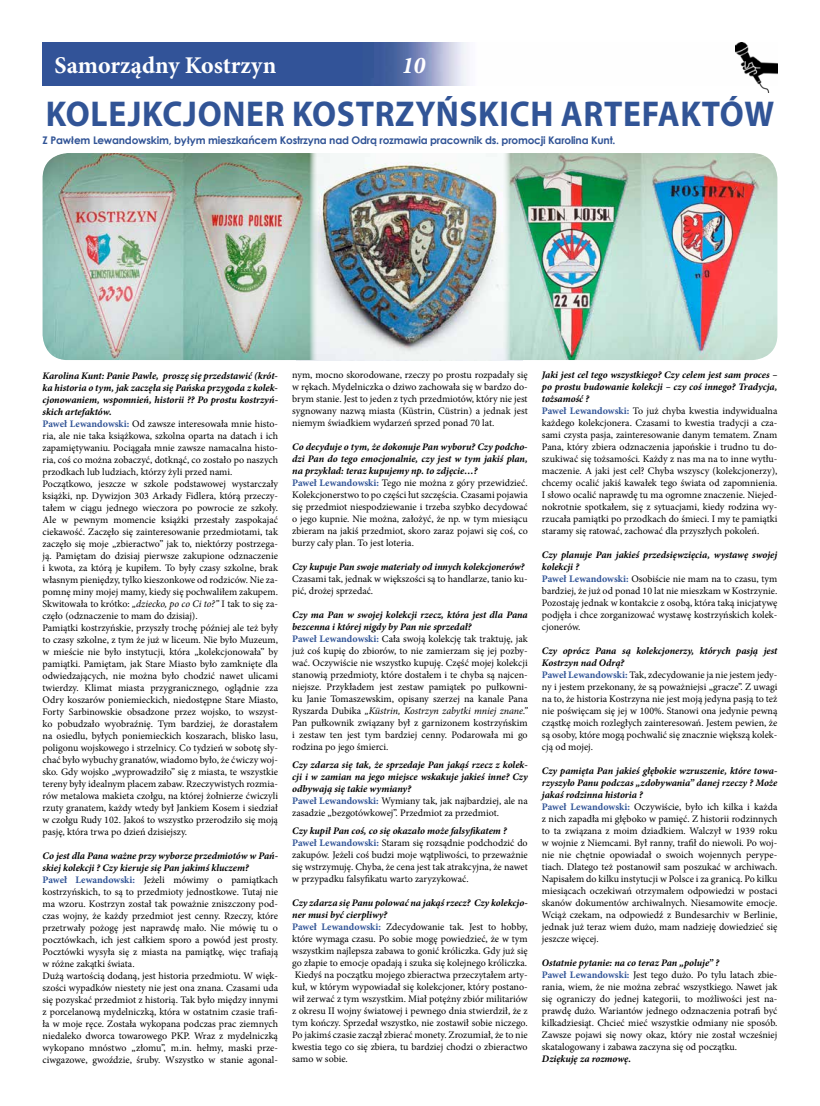
<style>
.page{position:relative;width:820px;height:1106px;background:#fff}
.page>*{position:absolute;margin:0;border:0;box-sizing:border-box;transform-origin:0 0}
.t1{font:700 36px "Myriad Pro";letter-spacing:.02em;color:#315496;scale:.93 1}
.t2{font:700 24px "Minion Pro";color:#fff}
.t3{font:italic 700 24px "Minion Pro";color:#fff}
.t4{font:700 10.5px "Century Gothic";letter-spacing:-.02em;color:#315496}
.t5{font:10px/12px "Minion Pro";color:#000}
.t6{font:italic 700 10px/12px "Minion Pro";letter-spacing:-.02em;color:#000}
.s1{font-weight:700;font-style:italic}
.s2{font-weight:700;color:#315496}
.s3{font-style:italic}
.s4{font-style:normal;color:#315496}
.s5{font-weight:400;font-style:normal}
</style>
<div class="page">
<img style="left:43px;top:43px;width:425px;height:42px">
<img style="left:317px;top:153px;width:185px;height:207px">
<img style="left:502px;top:153px;width:275px;height:207px">
<img style="left:43px;top:153px;width:274px;height:207px">
<img style="left:735px;top:43px;width:42px;height:49px">
<h2 class="t2" style="left:54px;top:48px;width:223px">Samorządny Kostrzyn</h2>
<h2 class="t3" style="left:401px;top:48px;width:26px">10</h2>
<h1 class="t1" style="left:46px;top:91px;width:784px">KOLEJKCJONER KOSTRZYŃSKICH ARTEFAKTÓW</h1>
<p class="t4" style="left:43px;top:132px;width:574px">Z Pawłem Lewandowskim, byłym mieszkańcem Kostrzyna nad Odrą rozmawia pracownik ds. promocji Karolina Kunt.</p>
<p class="t5" style="left:43px;top:370px;width:237px"><span class="s1">Karolina Kunt: Panie Pawle, proszę się przedstawić (krót&shy;ka historia o tym, jak zaczęła się Pańska przygoda z kolek&shy;cjonowaniem, wspomnień, historii ?? Po prostu kostrzyń&shy;skich artefaktów.<br></span><span class="s2">Paweł Lewandowski:</span> Od zawsze interesowała mnie histo&shy;ria, ale nie taka książkowa, szkolna oparta na datach i ich zapamiętywaniu. Pociągała mnie zawsze namacalna histo&shy;ria, coś co można zobaczyć, dotknąć, co zostało po naszych przodkach lub ludziach, którzy żyli przed nami.<br>Początkowo, jeszcze w szkole podstawowej wystarczały książki, np. Dywizjon 303 Arkady Fidlera, którą przeczy&shy;tałem w ciągu jednego wieczora po powrocie ze szkoły.<br>Ale w pewnym momencie książki przestały zaspokajać ciekawość. Zaczęło się zainteresowanie przedmiotami, tak zaczęło się moje „zbieractwo” jak to, niektórzy postrzega&shy;ją. Pamiętam do dzisiaj pierwsze zakupione odznaczenie i kwota, za którą je kupiłem. To były czasy szkolne, brak własnym pieniędzy, tylko kieszonkowe od rodziców. Nie za&shy;pomnę miny mojej mamy, kiedy się pochwaliłem zakupem.<br>Skwitowała to krótko: <span class="s3">„dziecko, po co Ci to?”</span> I tak to się za&shy;częło (odznaczenie to mam do dzisiaj).<br>Pamiątki kostrzyńskie, przyszły trochę później ale też były to czasy szkolne, z tym że już w liceum. Nie było Muzeum, w mieście nie było instytucji, która „kolekcjonowała” by pamiątki. Pamiętam, jak Stare Miasto było zamknięte dla odwiedzających, nie można było chodzić nawet ulicami twierdzy. Klimat miasta przygranicznego, oglądnie zza Odry koszarów poniemieckich, niedostępne Stare Miasto, Forty Sarbinowskie obsadzone przez wojsko, to wszyst&shy;ko pobudzało wyobraźnię. Tym bardziej, że dorastałem na osiedlu, byłych poniemieckich koszarach, blisko lasu, poligonu wojskowego i strzelnicy. Co tydzień w sobotę sły&shy;chać było wybuchy granatów, wiadomo było, że ćwiczy woj&shy;sko. Gdy wojsko „wyprowadziło” się z miasta, te wszystkie tereny były idealnym placem zabaw. Rzeczywistych rozmia&shy;rów metalowa makieta czołgu, na której żołnierze ćwiczyli rzuty granatem, każdy wtedy był Jankiem Kosem i siedział w czołgu Rudy 102. Jakoś to wszystko przerodziło się moją pasję, która trwa po dzień dzisiejszy.</p>
<p class="t5" style="left:43px;top:850px;width:237px"><span class="s1">Co jest dla Pana ważne przy wyborze przedmiotów w Pań&shy;skiej kolekcji ? Czy kieruje się Pan jakimś kluczem?<br></span><span class="s2">Paweł Lewandowski:</span> Jeżeli mówimy o pamiątkach kostrzyńskich, to są to przedmioty jednostkowe. Tutaj nie ma wzoru. Kostrzyn został tak poważnie zniszczony pod&shy;czas wojny, że każdy przedmiot jest cenny. Rzeczy, które przetrwały pożogę jest naprawdę mało. Nie mówię tu o pocztówkach, ich jest całkiem sporo a powód jest prosty.<br>Pocztówki wysyła się z miasta na pamiątkę, więc trafiają w różne zakątki świata.<br>Dużą wartością dodaną, jest historia przedmiotu. W więk&shy;szości wypadków niestety nie jest ona znana. Czasami uda się pozyskać przedmiot z historią. Tak było między innymi z porcelanową mydelniczką, która w ostatnim czasie trafi&shy;ła w moje ręce. Została wykopana podczas prac ziemnych niedaleko dworca towarowego PKP. Wraz z mydelniczką wykopano mnóstwo „złomu”, m.in. hełmy, maski prze&shy;ciwgazowe, gwoździe, śruby. Wszystko w stanie agonal-</p>
<p class="t5" style="left:292px;top:369px;width:237px;text-align:justify">nym, mocno skorodowane, rzeczy po prostu rozpadały się w rękach. Mydelniczka o dziwo zachowała się w bardzo do&shy;brym stanie. Jest to jeden z tych przedmiotów, który nie jest sygnowany nazwą miasta (Küstrin, Cüstrin) a jednak jest niemym świadkiem wydarzeń sprzed ponad 70 lat.</p>
<p class="t5" style="left:292px;top:441px;width:237px"><span class="s1">Co decyduje o tym, że dokonuje Pan wyboru? Czy podcho&shy;dzi Pan do tego emocjonalnie, czy jest w tym jakiś plan, na przykład: teraz kupujemy np. to zdjęcie…?<br></span><span class="s2">Paweł Lewandowski:</span> Tego nie można z góry przewidzieć.<br>Kolekcjonerstwo to po części łut szczęścia. Czasami pojawia się przedmiot niespodziewanie i trzeba szybko decydować o jego kupnie. Nie można, założyć, że np. w tym miesiącu zbieram na jakiś przedmiot, skoro zaraz pojawi się coś, co burzy cały plan. To jest loteria.</p>
<p class="t6" style="left:292px;top:560px;width:234px">Czy kupuje Pan swoje materiały od innych kolekcjonerów?</p>
<p class="t5" style="left:292px;top:573px;width:237px">Czasami tak, jednak w większości są to handlarze, tanio ku&shy;pić, drożej sprzedać.</p>
<p class="t5" style="left:292px;top:609px;width:237px"><span class="s1">Czy ma Pan w swojej kolekcji rzecz, która jest dla Pana bezcenna i której nigdy by Pan nie sprzedał?<br></span><span class="s2">Paweł Lewandowski:</span> Cała swoją kolekcję tak traktuję, jak już coś kupię do zbiorów, to nie zamierzam się jej pozby&shy;wać. Oczywiście nie wszystko kupuję. Część mojej kolekcji stanowią przedmioty, które dostałem i te chyba są najcen&shy;niejsze. Przykładem jest zestaw pamiątek po pułkowni&shy;ku Janie Tomaszewskim, opisany szerzej na kanale Pana Ryszarda Dubika <span class="s3">„Küstrin, Kostrzyn zabytki mniej znane.” </span>Pan pułkownik związany był z garnizonem kostrzyńskim i zestaw ten jest tym bardziej cenny. Podarowała mi go rodzina po jego śmierci.</p>
<p class="t6" style="left:292px;top:758px;width:237px">Czy zdarza się tak, że sprzedaje Pan jakąś rzecz z kolek&shy;cji i w zamian na jego miejsce wskakuje jakieś inne? Czy odbywają się takie wymiany?<br><span class="s4">Paweł Lewandowski:</span> <span class="s5">Wymiany tak, jak najbardziej, ale na zasadzie „bezgotówkowej”. Przedmiot za przedmiot.</span></p>
<p class="t5" style="left:292px;top:825px;width:237px"><span class="s1">Czy kupił Pan coś, co się okazało może falsyfikatem ?<br></span><span class="s2">Paweł Lewandowski:</span> Staram się rozsądnie podchodzić do zakupów. Jeżeli coś budzi moje wątpliwości, to przeważnie się wstrzymuję. Chyba, że cena jest tak atrakcyjna, że nawet w przypadku falsyfikatu warto zaryzykować.</p>
<p class="t5" style="left:292px;top:897px;width:237px"><span class="s1">Czy zdarza się Panu polować na jakąś rzecz? Czy kolekcjo&shy;ner musi być cierpliwy?<br></span><span class="s2">Paweł Lewandowski:</span> Zdecydowanie tak. Jest to hobby, które wymaga czasu. Po sobie mogę powiedzieć, że w tym wszystkim najlepsza zabawa to gonić króliczka. Gdy już się go złapie to emocje opadają i szuka się kolejnego króliczka.<br>Kiedyś na początku mojego zbieractwa przeczytałem arty&shy;kuł, w którym wypowiadał się kolekcjoner, który postano&shy;wił zerwać z tym wszystkim. Miał potężny zbiór militariów z okresu II wojny światowej i pewnego dnia stwierdził, że z tym kończy. Sprzedał wszystko, nie zostawił sobie niczego.<br>Po jakimś czasie zaczął zbierać monety. Zrozumiał, że to nie kwestia tego co się zbiera, tu bardziej chodzi o zbieractwo samo w sobie.</p>
<p class="t5" style="left:541px;top:369px;width:237px"><span class="s1">Jaki jest cel tego wszystkiego? Czy celem jest sam proces – po prostu budowanie kolekcji – czy coś innego? Tradycja, tożsamość ?<br></span><span class="s2">Paweł Lewandowski:</span> To już chyba kwestia indywidualna każdego kolekcjonera. Czasami to kwestia tradycji a cza&shy;sami czysta pasja, zainteresowanie danym tematem. Znam Pana, który zbiera odznaczenia japońskie i trudno tu do&shy;szukiwać się tożsamości. Każdy z nas ma na to inne wytłu&shy;maczenie. A jaki jest cel? Chyba wszyscy (kolekcjonerzy), chcemy ocalić jakiś kawałek tego świata od zapomnienia.<br>I słowo ocalić naprawdę tu ma ogromne znaczenie. Niejed&shy;nokrotnie spotkałem, się z sytuacjami, kiedy rodzina wy&shy;rzucała pamiątki po przodkach do śmieci. I my te pamiątki staramy się ratować, zachować dla przyszłych pokoleń.</p>
<p class="t5" style="left:541px;top:549px;width:237px"><span class="s1">Czy planuje Pan jakieś przedsięwzięcia, wystawę swojej kolekcji ?<br></span><span class="s2">Paweł Lewandowski:</span> Osobiście nie mam na to czasu, tym bardziej, że już od ponad 10 lat nie mieszkam w Kostrzynie.<br>Pozostaję jednak w kontakcie z osobą, która taką inicjatywę podjęła i chce zorganizować wystawę kostrzyńskich kolek&shy;cjonerów.</p>
<p class="t5" style="left:541px;top:645px;width:237px"><span class="s1">Czy oprócz Pana są kolekcjonerzy, których pasją jest Kostrzyn nad Odrą?<br></span><span class="s2">Paweł Lewandowski:</span> Tak, zdecydowanie ja nie jestem jedy&shy;ny i jestem przekonany, że są poważniejsi „gracze”. Z uwagi na to, że historia Kostrzyna nie jest moją jedyna pasją to też nie poświęcam się jej w 100%. Stanowi ona jedynie pewną cząstkę moich rozległych zainteresowań. Jestem pewien, że są osoby, które mogą pochwalić się znacznie większą kolek&shy;cją od mojej.</p>
<p class="t5" style="left:541px;top:765px;width:237px"><span class="s1">Czy pamięta Pan jakieś głębokie wzruszenie, które towa&shy;rzyszyło Panu podczas „zdobywania” danej rzeczy ? Może jakaś rodzinna historia ?<br></span><span class="s2">Paweł Lewandowski:</span> Oczywiście, było ich kilka i każda z nich zapadła mi głęboko w pamięć. Z historii rodzinnych to ta związana z moim dziadkiem. Walczył w 1939 roku w wojnie z Niemcami. Był ranny, trafił do niewoli. Po woj&shy;nie nie chętnie opowiadał o swoich wojennych perype&shy;tiach. Dlatego też postanowił sam poszukać w archiwach.<br>Napisałem do kilku instytucji w Polsce i za granicą. Po kilku miesiącach oczekiwań otrzymałem odpowiedzi w postaci skanów dokumentów archiwalnych. Niesamowite emocje.<br>Wciąż czekam, na odpowiedź z Bundesarchiv w Berlinie, jednak już teraz wiem dużo, mam nadzieję dowiedzieć się jeszcze więcej.</p>
<p class="t5" style="left:541px;top:957px;width:237px"><span class="s1">Ostatnie pytanie: na co teraz Pan „poluje” ?<br></span><span class="s2">Paweł Lewandowski:</span> Jest tego dużo. Po tylu latach zbie&shy;rania, wiem, że nie można zebrać wszystkiego. Nawet jak się ograniczy do jednej kategorii, to możliwości jest na&shy;prawdę dużo. Wariantów jednego odznaczenia potrafi być kilkadziesiąt. Chcieć mieć wszystkie odmiany nie sposób.<br>Zawsze pojawi się nowy okaz, który nie został wcześniej skatalogowany i zabawa zaczyna się od początku.</p>
<p class="t6" style="left:541px;top:1052px;width:91px">Dziękuję za rozmowę.</p>
</div>
